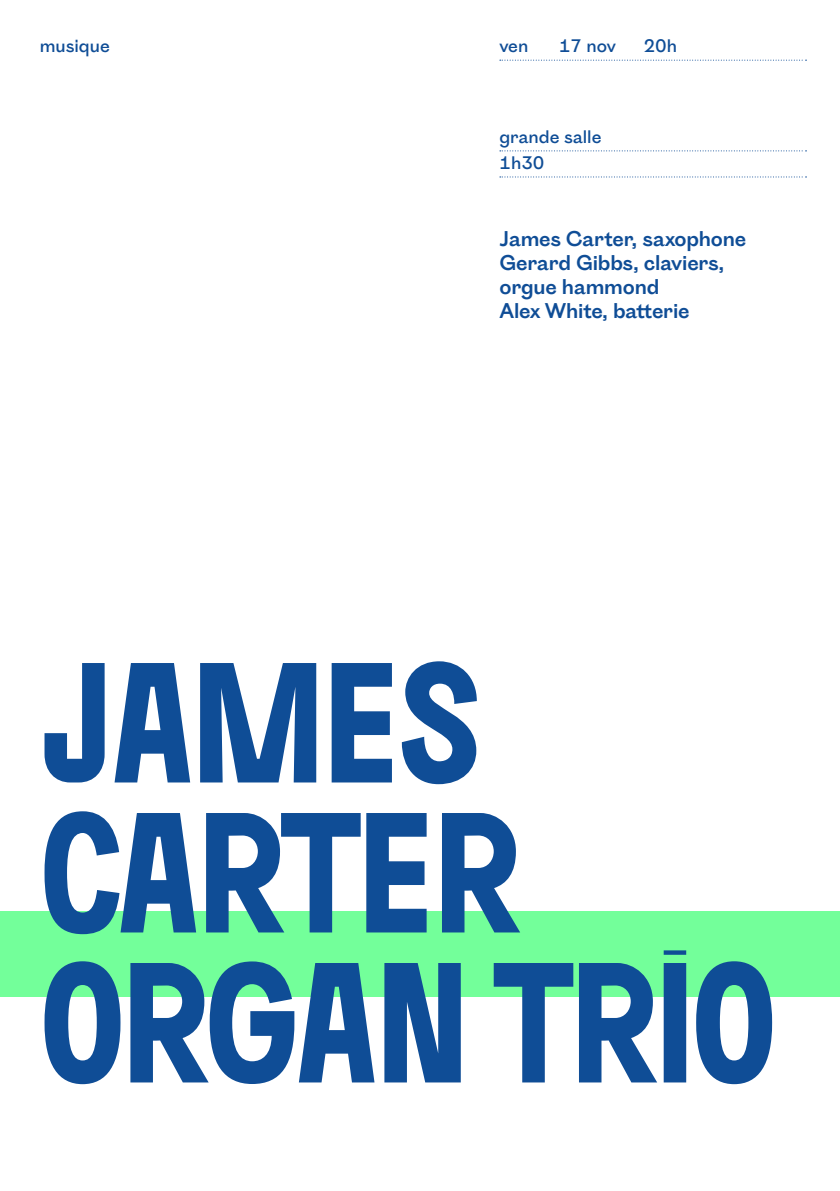
<style>
.page{position:relative;width:840px;height:1191px;background:#fff}
.page>*{position:absolute;margin:0;border:0;box-sizing:border-box;transform-origin:0 0}
.TITRES_SPECT{font:700 170.6px "Volcan";letter-spacing:-.03em;color:#0f4d96}
.COURANT_SPECT{font:20px/24px "Ostia Antica";letter-spacing:-.01em;color:#0f4d96}
.DETAILS_SPECT{font:17px "Ostia Antica";color:#0f4d96}
.SEANCES{font:17px "Ostia Antica";color:#0f4d96}
.GENRE_SPECT{font:17px "Ostia Antica";color:#0f4d96}
</style>
<div class="page">
<div style="left:0;top:911px;width:839px;height:85px;background:#73ff9a"></div>
<svg style="left:499px;top:150px;width:307px;height:1px"></svg>
<svg style="left:499px;top:177px;width:307px;height:1px"></svg>
<svg style="left:499px;top:60px;width:307px;height:1px"></svg>
<p class="GENRE_SPECT" style="left:40px;top:37px;width:72px">musique</p>
<p class="SEANCES" style="left:499px;top:37px;width:30px">ven</p>
<p class="SEANCES" style="left:558px;top:37px;width:59px">17 nov</p>
<p class="SEANCES" style="left:643px;top:37px;width:35px">20h</p>
<p class="DETAILS_SPECT" style="left:499px;top:127px;width:103px">grande salle</p>
<p class="DETAILS_SPECT" style="left:499px;top:153px;width:46px">1h30</p>
<p class="COURANT_SPECT" style="left:499px;top:227px;width:248px">James Carter, saxophone</p>
<p class="COURANT_SPECT" style="left:499px;top:251px;width:226px">Gerard Gibbs, claviers, orgue hammond</p>
<p class="COURANT_SPECT" style="left:499px;top:299px;width:192px">Alex White, batterie</p>
<p class="TITRES_SPECT" style="left:40px;top:640px;width:443px">JAMES</p>
<p class="TITRES_SPECT" style="left:40px;top:790px;width:483px">CARTER</p>
<p class="TITRES_SPECT" style="left:40px;top:939px;width:738px">ORGAN TRIO</p>
</div>
